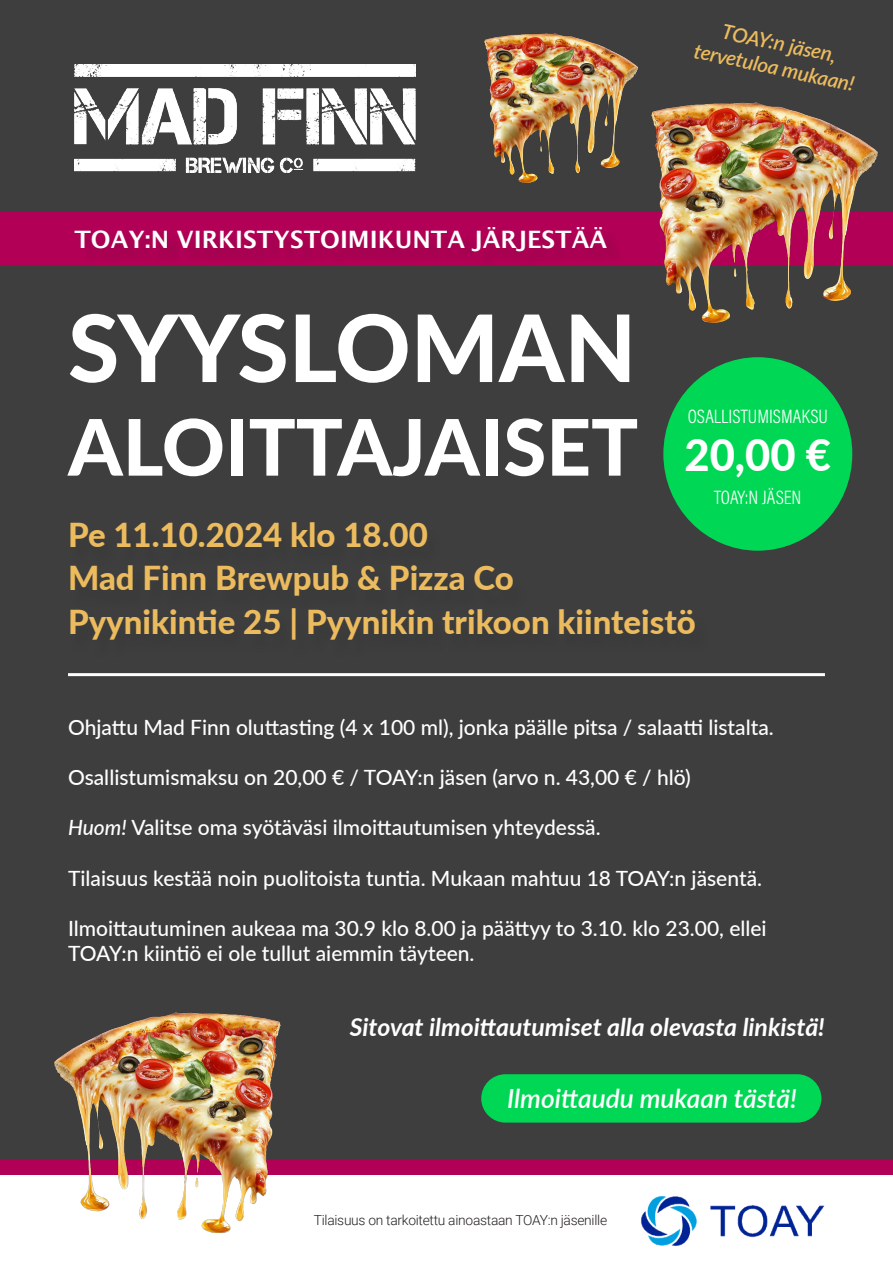
<style>
.page{position:relative;width:893px;height:1263px;background:#fff}
.page>*{position:absolute;margin:0;border:0;box-sizing:border-box;transform-origin:0 0}
.t1{font:800 93px "Lato";color:#fff}
.t2{font:800 78px "Lato";color:#fff}
.t3{font:800 43.5px "Lato";color:#fff}
.t4{font:800 33px "Lato";color:#ecbb5e}
.t5{font:italic 600 26.25px "Lato";color:#fff}
.t6{font:italic 700 24.75px "Lato";color:#fff}
.t7{font:600 24px "Lucida Sans";color:#fff}
.t8{font:500 21px/25.2px "Lato";color:#fff}
.t9{font:italic 600 20.55px "Lato";color:#ecbb5e}
.t10{font:300 19.5px "Acumin Pro Cond";color:#fff}
.t11{font:300 13.8px "Roboto";letter-spacing:-.02em;color:#231f20}
.s1{font-style:italic}
</style>
<div class="page">
<div style="left:0;top:0;width:893px;height:1166px;background:#3e3e3f"></div>
<img style="left:641px;top:1196px;width:184px;height:50px">
<div style="left:0;top:212px;width:893px;height:54px;background:#b10055"></div>
<img style="left:651px;top:102px;width:227px;height:221px">
<div style="left:481px;top:1074px;width:340px;height:48px;background:#00d855;border-radius:24px"></div>
<hr style="left:68px;top:673px;width:757px;height:3px;background:#fff">
<img style="left:74px;top:65px;width:341px;height:107px">
<div style="left:77px;top:229px;width:546px;height:39px;background:#ad0053"></div>
<div style="left:663px;top:357px;width:189px;height:194px;background:#00d855;border-radius:50%"></div>
<img style="left:485px;top:34px;width:153px;height:149px">
<div style="left:0;top:1160px;width:893px;height:15px;background:#b10055"></div>
<img style="left:54px;top:1012px;width:227px;height:221px">
<p class="t9" style="left:725px;top:17px;width:118px;rotate:12deg">TOAY:n jäsen,</p>
<p class="t9" style="left:697px;top:36px;width:165px;rotate:12deg">tervetuloa mukaan!</p>
<p class="t7" style="left:74px;top:226px;width:534px">TOAY:N VIRKISTYSTOIMIKUNTA JÄRJESTÄÄ</p>
<p class="t1" style="left:68px;top:279px;width:570px">SYYSLOMAN</p>
<p class="t2" style="left:68px;top:389px;width:572px">ALOITTAJAISET</p>
<p class="t10" style="left:688px;top:403px;width:142px">OSALLISTUMISMAKSU</p>
<p class="t3" style="left:684px;top:423px;width:148px">20,00 €</p>
<p class="t10" style="left:714px;top:485px;width:89px">TOAY:N JÄSEN</p>
<p class="t4" style="left:68px;top:510px;width:361px">Pe 11.10.2024 klo 18.00</p>
<p class="t4" style="left:68px;top:554px;width:447px">Mad Finn Brewpub &amp; Pizza Co</p>
<p class="t4" style="left:68px;top:597px;width:629px">Pyynikintie 25 | Pyynikin trikoon kiinteistö</p>
<p class="t8" style="left:68px;top:713px;width:707px">Ohjattu Mad Finn oluttasting (4 x 100 ml), jonka päälle pitsa / salaatti listalta.</p>
<p class="t8" style="left:68px;top:764px;width:624px">Osallistumismaksu on 20,00 € / TOAY:n jäsen (arvo n. 43,00 € / hlö)</p>
<p class="t8" style="left:68px;top:814px;width:534px"><span class="s1">Huom!</span> Valitse oma syötäväsi ilmoittautumisen yhteydessä.</p>
<p class="t8" style="left:68px;top:865px;width:696px">Tilaisuus kestää noin puolitoista tuntia. Mukaan mahtuu 18 TOAY:n jäsentä.</p>
<p class="t8" style="left:68px;top:915px;width:700px">Ilmoittautuminen aukeaa ma 30.9 klo 8.00 ja päättyy to 3.10. klo 23.00, ellei<br>TOAY:n kiintiö ei ole tullut aiemmin täyteen.</p>
<p class="t6" style="left:350px;top:1009px;width:476px">Sitovat ilmoittautumiset alla olevasta linkistä!</p>
<p class="t5" style="left:507px;top:1080px;width:291px">Ilmoittaudu mukaan tästä!</p>
<p class="t11" style="left:314px;top:1211px;width:295px">Tilaisuus on tarkoitettu ainoastaan TOAY:n jäsenille</p>
</div>
